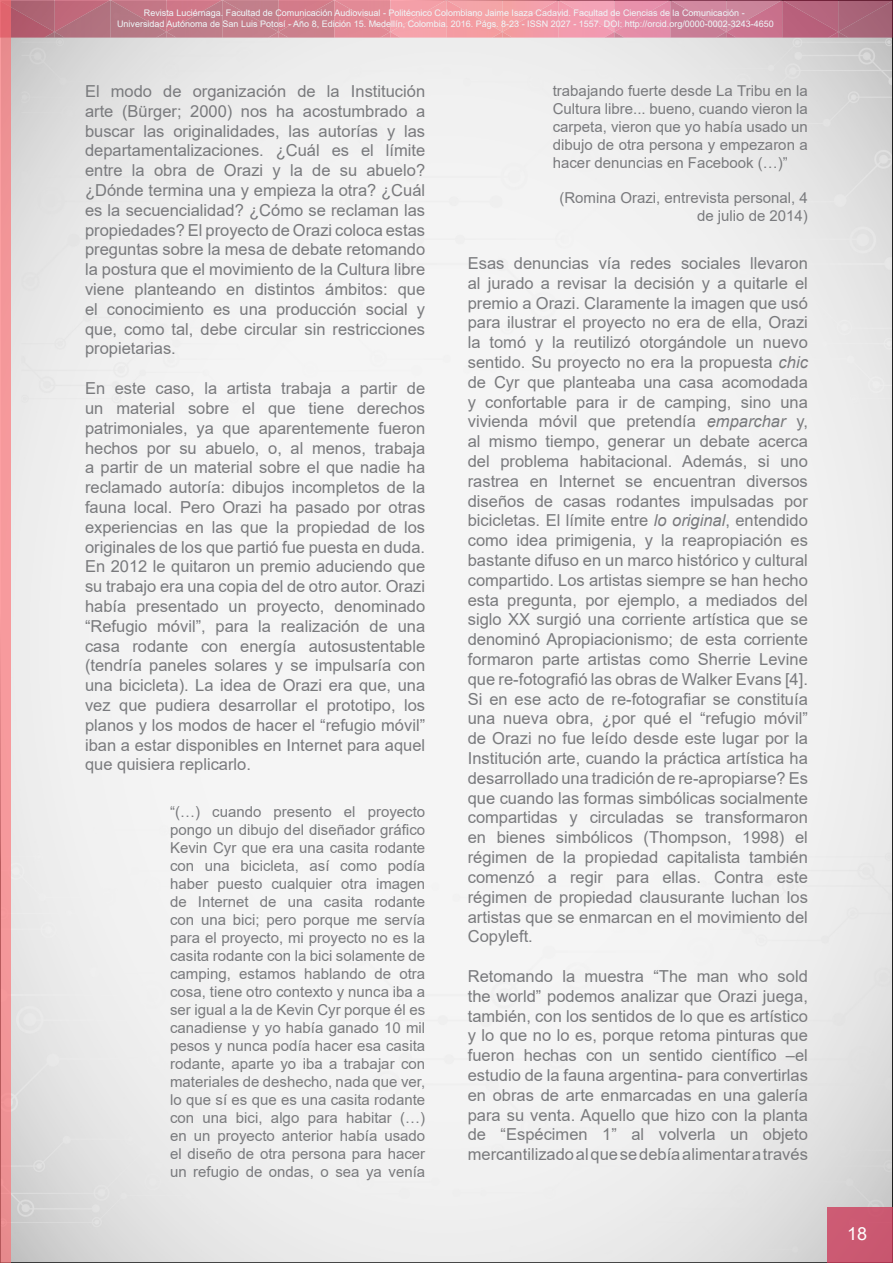
<style>
.page{position:relative;width:893px;height:1263px;background:#fff}
.page>*{position:absolute;margin:0;border:0;box-sizing:border-box;transform-origin:0 0}
.t1{font:18px "Arial";color:#fff}
.t2{font:16.5px/19.8px "Arial";color:#797a7d;text-align:justify}
.t3{font:15px/18px "Arial";color:#797a7d;text-align:justify}
.t4{font:9px/10.8px "Arial";color:#eff8fa;text-align:center}
.s1{font-style:italic}
</style>
<div class="page">
<div style="left:827px;top:1207px;width:66px;height:56px;background:#cb5972"></div>
<img style="left:11px;top:32px;width:882px;height:6px">
<img style="left:11px;top:0;width:882px;height:32px">
<svg style="left:44px;top:32px;width:20px;height:6px"></svg>
<svg style="left:156px;top:32px;width:20px;height:6px"></svg>
<svg style="left:380px;top:32px;width:20px;height:6px"></svg>
<svg style="left:604px;top:32px;width:20px;height:6px"></svg>
<svg style="left:828px;top:32px;width:20px;height:6px"></svg>
<svg style="left:268px;top:32px;width:20px;height:6px"></svg>
<svg style="left:492px;top:32px;width:20px;height:6px"></svg>
<svg style="left:716px;top:32px;width:20px;height:6px"></svg>
<svg style="left:0;top:0;width:11px;height:1263px;background:#f09295"></svg>
<p class="t4" style="left:117px;top:8px;width:658px">Revista Luciérnaga. Facultad de Comunicación Audiovisual - Politécnico Colombiano Jaime Isaza Cadavid. Facultad de Ciencias de la Comunicación -<br>Universidad Autónoma de San Luis Potosí - Año 8, Edición 15. Medellín, Colombia. 2016. Págs. 8-23 - ISSN 2027 - 1557. DOI: http://orcid.org/0000-0002-3243-4650</p>
<p class="t2" style="left:85px;top:81px;width:342px">El modo de organización de la Institución arte (Bürger; 2000) nos ha acostumbrado a buscar las originalidades, las autorías y las departamentalizaciones. ¿Cuál es el límite entre la obra de Orazi y la de su abuelo? ¿Dónde termina una y empieza la otra? ¿Cuál es la secuencialidad? ¿Cómo se reclaman las propiedades? El proyecto de Orazi coloca estas preguntas sobre la mesa de debate retomando la postura que el movimiento de la Cultura libre viene planteando en distintos ámbitos: que el conocimiento es una producción social y que, como tal, debe circular sin restricciones propietarias.</p>
<p class="t2" style="left:85px;top:378px;width:342px">En este caso, la artista trabaja a partir de un material sobre el que tiene derechos patrimoniales, ya que aparentemente fueron hechos por su abuelo, o, al menos, trabaja a partir de un material sobre el que nadie ha reclamado autoría: dibujos incompletos de la fauna local. Pero Orazi ha pasado por otras experiencias en las que la propiedad de los originales de los que partió fue puesta en duda.<br>En 2012 le quitaron un premio aduciendo que su trabajo era una copia del de otro autor. Orazi había presentado un proyecto, denominado “Refugio móvil”, para la realización de una casa rodante con energía autosustentable (tendría paneles solares y se impulsaría con una bicicleta). La idea de Orazi era que, una vez que pudiera desarrollar el prototipo, los planos y los modos de hacer el “refugio móvil” iban a estar disponibles en Internet para aquel que quisiera replicarlo.</p>
<p class="t3" style="left:170px;top:802px;width:257px">“(…) cuando presento el proyecto pongo un dibujo del diseñador gráfico Kevin Cyr que era una casita rodante con una bicicleta, así como podía haber puesto cualquier otra imagen de Internet de una casita rodante con una bici; pero porque me servía para el proyecto, mi proyecto no es la casita rodante con la bici solamente de camping, estamos hablando de otra cosa, tiene otro contexto y nunca iba a ser igual a la de Kevin Cyr porque él es canadiense y yo había ganado 10 mil pesos y nunca podía hacer esa casita rodante, aparte yo iba a trabajar con materiales de deshecho, nada que ver, lo que sí es que es una casita rodante con una bici, algo para habitar (…) en un proyecto anterior había usado el diseño de otra persona para hacer un refugio de ondas, o sea ya venía</p>
<p class="t3" style="left:553px;top:82px;width:257px">trabajando fuerte desde La Tribu en la Cultura libre... bueno, cuando vieron la carpeta, vieron que yo había usado un dibujo de otra persona y empezaron a hacer denuncias en Facebook (…)”</p>
<p class="t3" style="left:559px;top:189px;width:250px;text-align:right">(Romina Orazi, entrevista personal, 4 de julio de 2014)</p>
<p class="t2" style="left:468px;top:253px;width:342px">Esas denuncias vía redes sociales llevaron al jurado a revisar la decisión y a quitarle el premio a Orazi. Claramente la imagen que usó para ilustrar el proyecto no era de ella, Orazi la tomó y la reutilizó otorgándole un nuevo sentido. Su proyecto no era la propuesta <span class="s1">chic </span>de Cyr que planteaba una casa acomodada y confortable para ir de camping, sino una vivienda móvil que pretendía <span class="s1">emparchar</span> y, al mismo tiempo, generar un debate acerca del problema habitacional. Además, si uno rastrea en Internet se encuentran diversos diseños de casas rodantes impulsadas por bicicletas. El límite entre <span class="s1">lo original</span>, entendido como idea primigenia, y la reapropiación es bastante difuso en un marco histórico y cultural compartido. Los artistas siempre se han hecho esta pregunta, por ejemplo, a mediados del siglo XX surgió una corriente artística que se denominó Apropiacionismo; de esta corriente formaron parte artistas como Sherrie Levine que re-fotografió las obras de Walker Evans [4].<br>Si en ese acto de re-fotografiar se constituía una nueva obra, ¿por qué el “refugio móvil” de Orazi no fue leído desde este lugar por la Institución arte, cuando la práctica artística ha desarrollado una tradición de re-apropiarse? Es que cuando las formas simbólicas socialmente compartidas y circuladas se transformaron en bienes simbólicos (Thompson, 1998) el régimen de la propiedad capitalista también comenzó a regir para ellas. Contra este régimen de propiedad clausurante luchan los artistas que se enmarcan en el movimiento del Copyleft.</p>
<p class="t2" style="left:468px;top:966px;width:342px">Retomando la muestra “The man who sold the world” podemos analizar que Orazi juega, también, con los sentidos de lo que es artístico y lo que no lo es, porque retoma pinturas que fueron hechas con un sentido científico –el estudio de la fauna argentina- para convertirlas en obras de arte enmarcadas en una galería para su venta. Aquello que hizo con la planta de “Espécimen 1” al volverla un objeto mercantilizado al que se debía alimentar a través</p>
<p class="t1" style="left:847px;top:1221px;width:22px">18</p>
</div>
